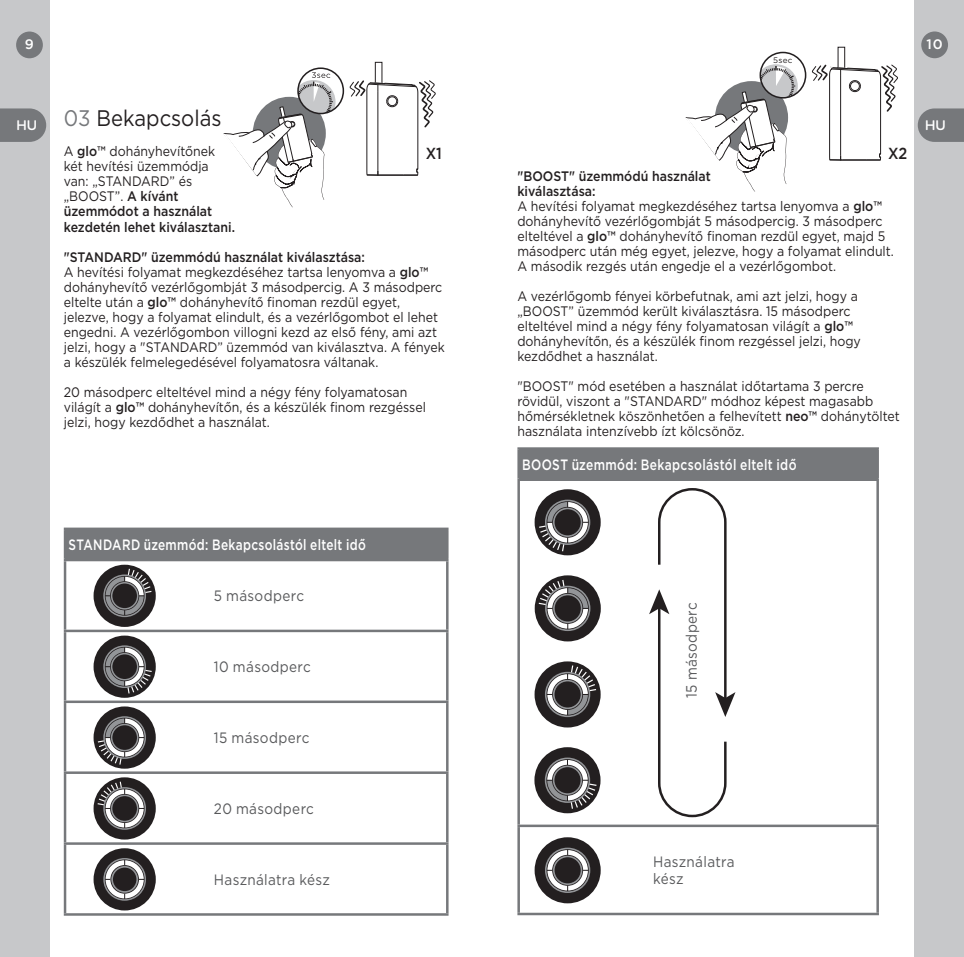
<style>
.page{position:relative;width:964px;height:957px;background:#fff}
.page>*{position:absolute;margin:0;border:0;box-sizing:border-box;transform-origin:0 0}
.Body_Text{font:22.5px "Gotham";color:#231f20;scale:.9 1}
.t1{font:500 16px "Gotham";color:#231f20;scale:.9 1}
.Body_Text-2{font:15px/17.5px "Gotham";letter-spacing:.025em;color:#57585a;scale:.9 1}
.Body_Text-3{font:500 15px "Gotham";letter-spacing:.03em;color:#fff;scale:.79 1}
.Body_Text-4{font:500 15px "Gotham";letter-spacing:.03em;color:#fff;scale:.8 1}
.t2{font:600 14.25px "Houschka Rounded";color:#fff}
.Body_Text-5{font:13.75px/15px "Gotham";color:#231f20;scale:.9 1}
.Body_Text-6{font:500 13.75px "Gotham";color:#231f20;scale:.9 1}
.t3{font:500 13.75px "Gotham";color:#fff}
.t4{font:8px "Gotham";color:#231f20}
.s1{color:#76787b}
.s2{font-weight:500}
</style>
<div class="page">
<svg style="left:349px;top:61px;width:87px;height:115px"></svg>
<svg style="left:811px;top:46px;width:87px;height:115px"></svg>
<div style="left:297px;top:67px;width:47px;height:47px;border:2px solid #231f20;border-radius:50%"></div>
<div style="left:759px;top:52px;width:47px;height:47px;border:2px solid #231f20;border-radius:50%"></div>
<svg style="left:685px;top:64px;width:113px;height:128px"></svg>
<svg style="left:223px;top:72px;width:112px;height:136px"></svg>
<div style="left:0;top:0;width:50px;height:957px;background:#c7c8ca"></div>
<div style="left:914px;top:0;width:50px;height:957px;background:#c7c8ca"></div>
<svg style="left:0;top:108px;width:46px;height:34px"></svg>
<svg style="left:918px;top:108px;width:46px;height:34px"></svg>
<div style="left:16px;top:32px;width:27px;height:26px;background:#76787b;border-radius:50%"></div>
<div style="left:921px;top:31px;width:27px;height:27px;background:#76787b;border-radius:50%"></div>
<div style="left:519px;top:448px;width:358px;height:32px;background:#76787b"></div>
<hr style="left:517px;top:447px;width:362px;height:3px;background:#76787b">
<hr style="left:517px;top:450px;width:3px;height:28px;background:#76787b">
<hr style="left:876px;top:450px;width:3px;height:28px;background:#76787b">
<hr style="left:517px;top:478px;width:362px;height:3px;background:#76787b">
<hr style="left:517px;top:481px;width:3px;height:343px;background:#76787b">
<hr style="left:876px;top:481px;width:3px;height:343px;background:#76787b">
<hr style="left:517px;top:824px;width:362px;height:3px;background:#76787b">
<hr style="left:517px;top:827px;width:3px;height:85px;background:#76787b">
<hr style="left:876px;top:827px;width:3px;height:85px;background:#76787b">
<hr style="left:517px;top:912px;width:362px;height:3px;background:#76787b">
<div style="left:534px;top:489px;width:67px;height:66px;background:#231f20;border-radius:50%"></div>
<svg style="left:538px;top:499px;width:52px;height:53px"></svg>
<div style="left:535px;top:575px;width:66px;height:66px;background:#231f20;border-radius:50%"></div>
<svg style="left:537px;top:578px;width:53px;height:53px"></svg>
<div style="left:534px;top:661px;width:67px;height:66px;background:#231f20;border-radius:50%"></div>
<svg style="left:545px;top:664px;width:52px;height:53px"></svg>
<div style="left:534px;top:747px;width:66px;height:66px;background:#231f20;border-radius:50%"></div>
<svg style="left:545px;top:757px;width:53px;height:53px"></svg>
<div style="left:534px;top:837px;width:67px;height:66px;background:#231f20;border-radius:50%"></div>
<svg style="left:545px;top:847px;width:45px;height:46px"></svg>
<svg style="left:649px;top:488px;width:86px;height:330px"></svg>
<div style="left:65px;top:529px;width:382px;height:31px;background:#76787b"></div>
<hr style="left:64px;top:527px;width:384px;height:3px;background:#76787b">
<hr style="left:64px;top:530px;width:2px;height:29px;background:#76787b">
<hr style="left:446px;top:530px;width:2px;height:29px;background:#76787b">
<hr style="left:64px;top:559px;width:384px;height:2px;background:#76787b">
<hr style="left:64px;top:561px;width:2px;height:68px;background:#76787b">
<hr style="left:446px;top:561px;width:2px;height:68px;background:#76787b">
<hr style="left:64px;top:629px;width:384px;height:3px;background:#76787b">
<hr style="left:64px;top:632px;width:2px;height:68px;background:#76787b">
<hr style="left:446px;top:632px;width:2px;height:68px;background:#76787b">
<hr style="left:64px;top:700px;width:384px;height:3px;background:#76787b">
<hr style="left:64px;top:703px;width:2px;height:68px;background:#76787b">
<hr style="left:446px;top:703px;width:2px;height:68px;background:#76787b">
<hr style="left:64px;top:771px;width:384px;height:3px;background:#76787b">
<hr style="left:64px;top:774px;width:2px;height:68px;background:#76787b">
<hr style="left:446px;top:774px;width:2px;height:68px;background:#76787b">
<hr style="left:64px;top:842px;width:384px;height:3px;background:#76787b">
<hr style="left:64px;top:845px;width:2px;height:68px;background:#76787b">
<hr style="left:446px;top:845px;width:2px;height:68px;background:#76787b">
<hr style="left:64px;top:913px;width:384px;height:2px;background:#76787b">
<div style="left:94px;top:565px;width:62px;height:62px;background:#231f20;border-radius:50%"></div>
<svg style="left:103px;top:567px;width:50px;height:50px"></svg>
<div style="left:94px;top:635px;width:62px;height:63px;background:#231f20;border-radius:50%"></div>
<svg style="left:103px;top:645px;width:50px;height:50px"></svg>
<div style="left:94px;top:706px;width:62px;height:62px;background:#231f20;border-radius:50%"></div>
<svg style="left:97px;top:716px;width:49px;height:50px"></svg>
<div style="left:94px;top:777px;width:62px;height:62px;background:#231f20;border-radius:50%"></div>
<svg style="left:96px;top:780px;width:50px;height:50px"></svg>
<div style="left:94px;top:848px;width:62px;height:62px;background:#231f20;border-radius:50%"></div>
<svg style="left:103px;top:858px;width:43px;height:43px"></svg>
<p class="t3" style="left:25px;top:36px;width:11px">9</p>
<p class="t3" style="left:926px;top:36px;width:18px">10</p>
<p class="t4" style="left:773px;top:55px;width:21px">5sec</p>
<p class="Body_Text" style="left:64px;top:104px;width:177px"><span class="s1">03</span> Bekapcsolás</p>
<p class="Body_Text-5" style="left:64px;top:144px;width:192px">A <span class="s2">glo™</span> dohányhevítőnek két hevítési üzemmódja van: „STANDARD” és „BOOST”. <span class="s2">A kívánt üzemmódot a használat kezdetén lehet kiválasztani.</span></p>
<p class="Body_Text-6" style="left:64px;top:248px;width:336px">"STANDARD" üzemmódú használat kiválasztása:</p>
<p class="Body_Text-5" style="left:64px;top:264px;width:425px">A hevítési folyamat megkezdéséhez tartsa lenyomva a <span class="s2">glo™ </span>dohányhevítő vezérlőgombját 3 másodpercig. A 3 másodperc eltelte után a <span class="s2">glo™</span> dohányhevítő finoman rezdül egyet, jelezve, hogy a folyamat elindult, és a vezérlőgombot el lehet engedni. A vezérlőgombon villogni kezd az első fény, ami azt jelzi, hogy a "STANDARD” üzemmód van kiválasztva. A fények a készülék felmelegedésével folyamatosra váltanak.</p>
<p class="Body_Text-5" style="left:64px;top:384px;width:404px">20 másodperc elteltével mind a négy fény folyamatosan világít a <span class="s2">glo™</span> dohányhevítőn, és a készülék finom rezgéssel jelzi, hogy kezdődhet a használat.</p>
<p class="t2" style="left:16px;top:115px;width:22px">HU</p>
<p class="t2" style="left:925px;top:115px;width:22px">HU</p>
<p class="t1" style="left:426px;top:142px;width:20px">X1</p>
<p class="t1" style="left:888px;top:143px;width:23px">X2</p>
<p class="Body_Text-5" style="left:517px;top:168px;width:420px"><span class="s2">"BOOST" üzemmódú használat<br>kiválasztása:<br></span>A hevítési folyamat megkezdéséhez tartsa lenyomva a <span class="s2">glo™ </span>dohányhevítő vezérlőgombját 5 másodpercig. 3 másodperc elteltével a <span class="s2">glo™</span> dohányhevítő finoman rezdül egyet, majd 5 másodperc után még egyet, jelezve, hogy a folyamat elindult.<br>A második rezgés után engedje el a vezérlőgombot.</p>
<p class="Body_Text-5" style="left:517px;top:288px;width:383px">A vezérlőgomb fényei körbefutnak, ami azt jelzi, hogy a „BOOST” üzemmód került kiválasztásra. 15 másodperc elteltével mind a négy fény folyamatosan világít a <span class="s2">glo™ </span>dohányhevítőn, és a készülék finom rezgéssel jelzi, hogy kezdődhet a használat.</p>
<p class="Body_Text-5" style="left:517px;top:378px;width:426px">"BOOST" mód esetében a használat időtartama 3 percre rövidül, viszont a "STANDARD" módhoz képest magasabb hőmérsékletnek köszönhetően a felhevített <span class="s2">neo™</span> dohánytöltet használata intenzívebb ízt kölcsönöz.</p>
<p class="Body_Text-4" style="left:522px;top:455px;width:344px">BOOST üzemmód: Bekapcsolástól eltelt idő</p>
<p class="Body_Text-3" style="left:69px;top:535px;width:378px">STANDARD üzemmód: Bekapcsolástól eltelt idő</p>
<p class="Body_Text-2" style="left:214px;top:587px;width:102px">5 másodperc</p>
<p class="Body_Text-2" style="left:214px;top:658px;width:109px">10 másodperc</p>
<p class="Body_Text-2" style="left:214px;top:729px;width:108px">15 másodperc</p>
<p class="Body_Text-2" style="left:214px;top:800px;width:113px">20 másodperc</p>
<p class="Body_Text-2" style="left:214px;top:870px;width:131px">Használatra kész</p>
<p class="Body_Text-2" style="left:682px;top:698px;width:108px;rotate:-90deg">15 másodperc</p>
<p class="Body_Text-2" style="left:653px;top:852px;width:92px">Használatra kész</p>
</div>
